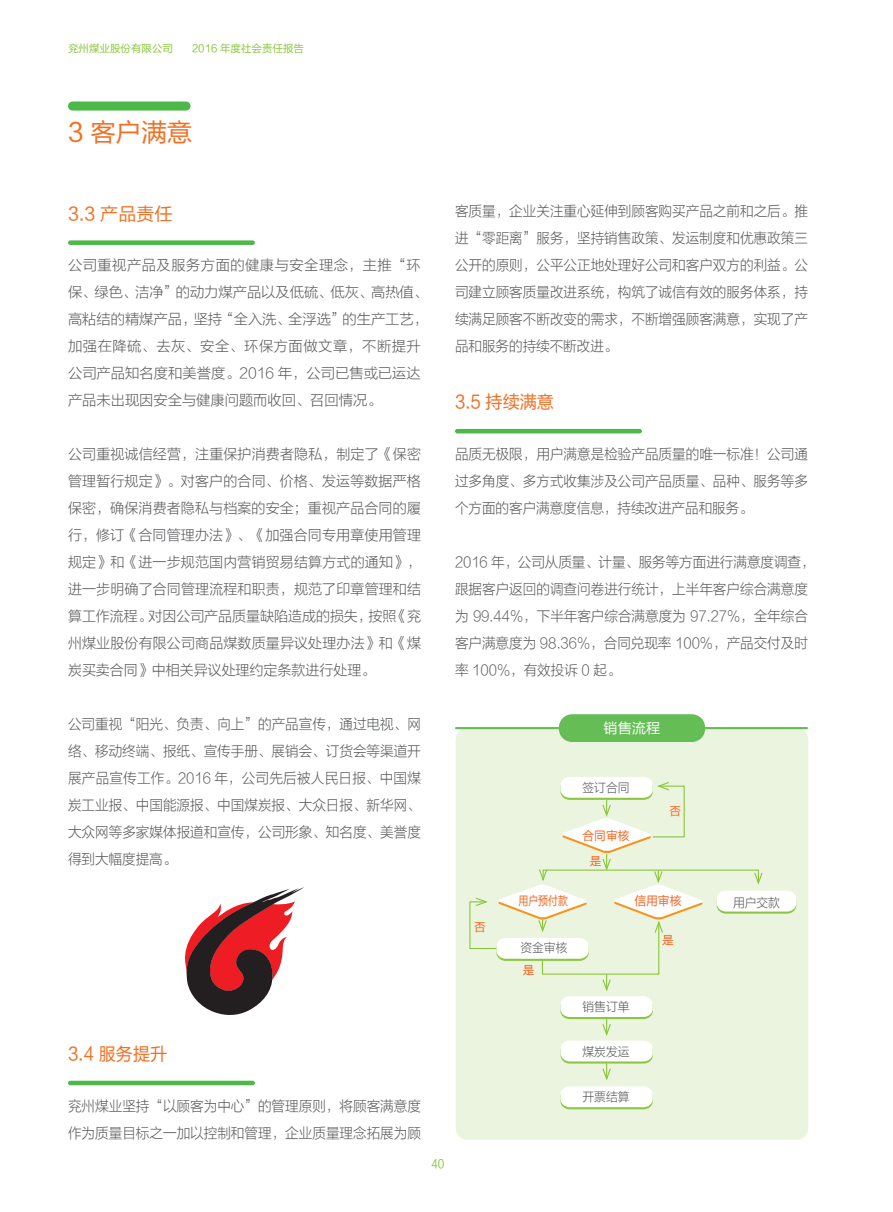
<style>
.page{position:relative;width:893px;height:1212px;background:#fff}
.page>*{position:absolute;margin:0;border:0;box-sizing:border-box;transform-origin:0 0}
.t1{font:25.5px "FZLTHK GBK1 0";color:#f36e21}
.t2{font:18px "FZLTHK GBK1 0";color:#f36e21;scale:.95 1}
.t3{font:18px "FZLTHK GBK1 0";color:#f36e21}
.t4{font:14.25px/27px "FZLTXHK GBK1 0";letter-spacing:.005em;color:#57585a;text-align:justify;scale:.95 1}
.t5{font:14.25px/27px "FZLTXHK GBK1 0";letter-spacing:.005em;color:#57585a}
.t6{font:14.25px "FZLTHK GBK1 0";color:#fff}
.t7{font:12.3px "FZLTXHK GBK1 0";color:#57585a;scale:.95 1}
.t8{font:12.3px "FZLTHK GBK1 0";color:#f36421;scale:.95 1}
.t9{font:12.3px "FZLTHK GBK1 0";color:#f36421;scale:.8 1}
.t10{font:12px "FZLTHJW GB1 0";color:#8bc63e;scale:.9 1}
.t11{font:11.55px "FZLTHK GBK1 0";color:#f36421}
.t12{font:10.5px "FZLTHK GBK1 0";color:#8bc63e}
</style>
<div class="page">
<div style="left:456px;top:729px;width:352px;height:411px;background:#ebf4de"></div>
<svg style="left:455px;top:727px;width:353px;height:2px"></svg>
<svg style="left:68px;top:101px;width:123px;height:10px"></svg>
<svg style="left:68px;top:1081px;width:187px;height:4px"></svg>
<svg style="left:455px;top:429px;width:187px;height:4px"></svg>
<svg style="left:68px;top:240px;width:187px;height:5px"></svg>
<svg style="left:185px;top:887px;width:119px;height:128px"></svg>
<div style="left:559px;top:714px;width:146px;height:28px;background:#65bd55;border-radius:13px"></div>
<svg style="left:469px;top:777px;width:327px;height:332px;background:#ecf4df"></svg>
<p class="t12" style="left:68px;top:42px;width:106px">兖州煤业股份有限公司</p>
<p class="t12" style="left:192px;top:42px;width:113px">2016 年度社会责任报告</p>
<h1 class="t1" style="left:68px;top:118px;width:126px">3 客户满意</h1>
<p class="t4" style="left:455px;top:198px;width:373px">客质量，企业关注重心延伸到顾客购买产品之前和之后。推进“零距离”服务，坚持销售政策、发运制度和优惠政策三公开的原则，公平公正地处理好公司和客户双方的利益。公司建立顾客质量改进系统，构筑了诚信有效的服务体系，持续满足顾客不断改变的需求，不断增强顾客满意，实现了产品和服务的持续不断改进。</p>
<p class="t3" style="left:68px;top:203px;width:106px">3.3 产品责任</p>
<p class="t5" style="left:68px;top:252px;width:362px">公司重视产品及服务方面的健康与安全理念，主推“环保、绿色、洁净”的动力煤产品以及低硫、低灰、高热值、高粘结的精煤产品，坚持“全入洗、全浮选”的生产工艺，加强在降硫、去灰、安全、环保方面做文章，不断提升公司产品知名度和美誉度。2016 年，公司已售或已运达产品未出现因安全与健康问题而收回、召回情况。</p>
<p class="t2" style="left:455px;top:392px;width:106px">3.5 持续满意</p>
<p class="t4" style="left:455px;top:441px;width:373px">品质无极限，用户满意是检验产品质量的唯一标准！公司通过多角度、多方式收集涉及公司产品质量、品种、服务等多个方面的客户满意度信息，持续改进产品和服务。</p>
<p class="t5" style="left:68px;top:441px;width:354px;text-align:justify">公司重视诚信经营，注重保护消费者隐私，制定了《保密管理暂行规定》。对客户的合同、价格、发运等数据严格保密，确保消费者隐私与档案的安全；重视产品合同的履行，修订《合同管理办法》、《加强合同专用章使用管理规定》和《进一步规范国内营销贸易结算方式的通知》，进一步明确了合同管理流程和职责，规范了印章管理和结算工作流程。对因公司产品质量缺陷造成的损失，按照《兖州煤业股份有限公司商品煤数质量异议处理办法》和《煤炭买卖合同》中相关异议处理约定条款进行处理。</p>
<p class="t4" style="left:68px;top:711px;width:373px">公司重视“阳光、负责、向上”的产品宣传，通过电视、网络、移动终端、报纸、宣传手册、展销会、订货会等渠道开展产品宣传工作。2016 年，公司先后被人民日报、中国煤炭工业报、中国能源报、中国煤炭报、大众日报、新华网、大众网等多家媒体报道和宣传，公司形象、知名度、美誉度得到大幅度提高。</p>
<p class="t6" style="left:603px;top:720px;width:58px">销售流程</p>
<p class="t4" style="left:455px;top:549px;width:380px;text-align:left">2016 年，公司从质量、计量、服务等方面进行满意度调查，跟据客户返回的调查问卷进行统计，上半年客户综合满意度为 99.44%，下半年客户综合满意度为 97.27%，全年综合客户满意度为 98.36%，合同兑现率 100%，产品交付及时率 100%，有效投诉 0 起。</p>
<p class="t7" style="left:582px;top:781px;width:51px">签订合同</p>
<p class="t11" style="left:669px;top:804px;width:13px">否</p>
<p class="t8" style="left:582px;top:829px;width:51px">合同审核</p>
<p class="t11" style="left:590px;top:854px;width:13px">是</p>
<p class="t11" style="left:474px;top:920px;width:13px">否</p>
<p class="t2" style="left:68px;top:1044px;width:106px">3.4 服务提升</p>
<p class="t4" style="left:68px;top:1093px;width:373px">兖州煤业坚持“以顾客为中心”的管理原则，将顾客满意度作为质量目标之一加以控制和管理，企业质量理念拓展为顾</p>
<p class="t10" style="left:431px;top:1157px;width:16px">40</p>
<p class="t9" style="left:518px;top:894px;width:63px">用户预付款</p>
<p class="t8" style="left:634px;top:894px;width:51px">信用审核</p>
<p class="t7" style="left:520px;top:941px;width:51px">资金审核</p>
<p class="t11" style="left:523px;top:964px;width:13px">是</p>
<p class="t7" style="left:582px;top:1000px;width:51px">销售订单</p>
<p class="t7" style="left:582px;top:1044px;width:51px">煤炭发运</p>
<p class="t7" style="left:582px;top:1090px;width:51px">开票结算</p>
<p class="t11" style="left:662px;top:934px;width:13px">是</p>
<p class="t7" style="left:733px;top:896px;width:51px">用户交款</p>
</div>
